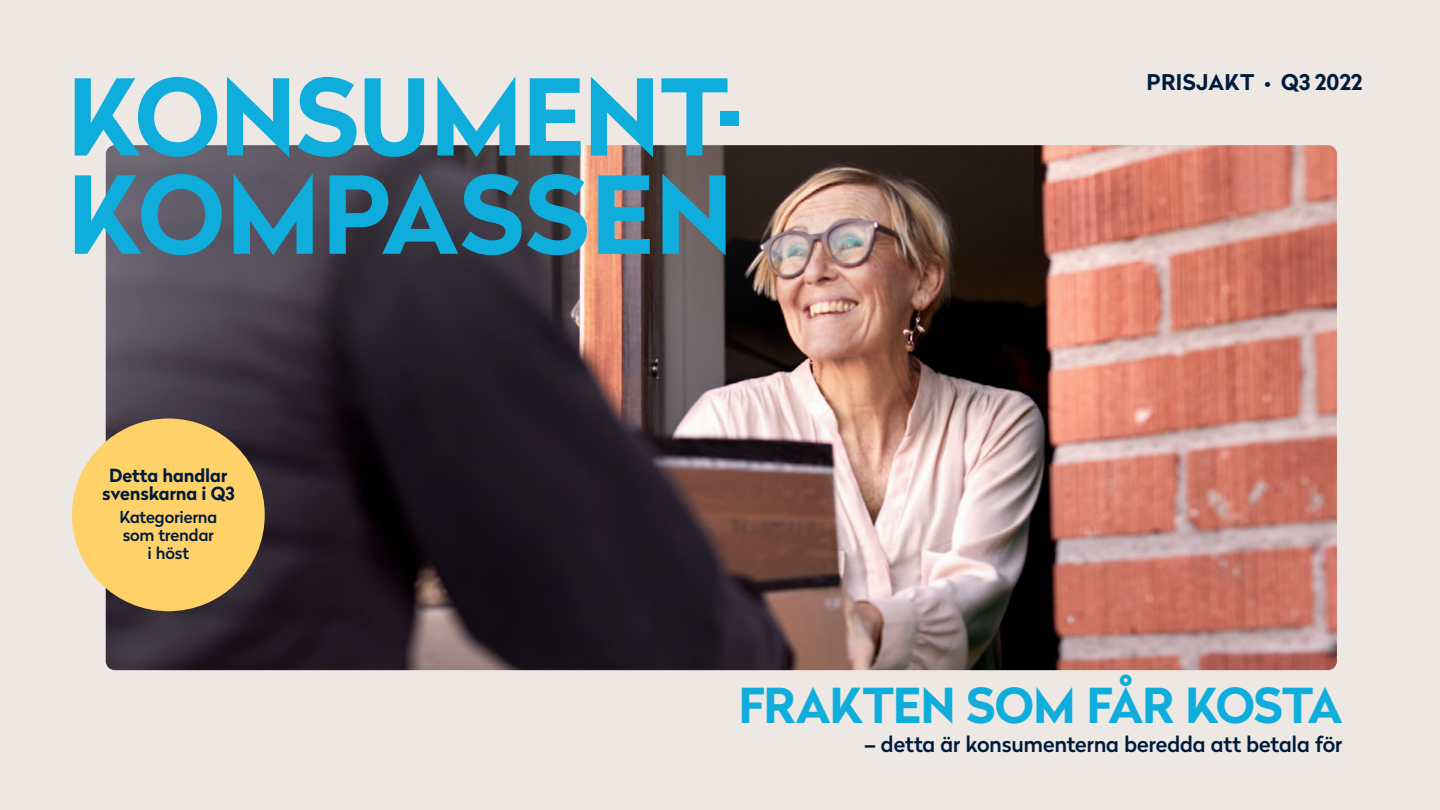
<style>
.page{position:relative;width:1440px;height:810px;background:#ede8e4}
.page>*{position:absolute;margin:0;border:0;box-sizing:border-box;transform-origin:0 0}
.t1{font:700 106.65px "Radikal";letter-spacing:.01em;color:#0eaddb}
.t2{font:700 105.07px "Radikal";letter-spacing:-.01em;color:#0eaddb}
.t3{font:700 48px "Radikal";letter-spacing:-.025em;color:#0eaddb}
.t4{font:700 21.67px "Radikal";letter-spacing:.02em;color:#001a3b}
.t5{font:500 21.6px "Radikal";letter-spacing:-.01em;color:#001a3b}
.Stora_rubriker{font:700 18px/18px "Radikal";letter-spacing:-.01em;color:#001a3b;text-align:center}
.Stora_rubriker-2{font:500 16.5px "Radikal";letter-spacing:-.01em;color:#001a3b}
</style>
<div class="page">
<img style="left:106px;top:145px;width:1231px;height:525px">
<img style="left:105px;top:145px;width:928px;height:284px">
<div style="left:72px;top:418px;width:193px;height:193px;background:#fed169;border-radius:50%"></div>
<p class="t2" style="left:67px;top:40px;width:675px">KONSUMENT-</p>
<p class="t1" style="left:67px;top:137px;width:668px">KOMPASSEN</p>
<p class="Stora_rubriker" style="left:102px;top:466px;width:134px">Detta handlar svenskarna i Q3</p>
<p class="Stora_rubriker-2" style="left:119px;top:505px;width:100px">Kategorierna</p>
<p class="Stora_rubriker-2" style="left:123px;top:523px;width:93px">som trendar</p>
<p class="Stora_rubriker-2" style="left:148px;top:541px;width:43px">i höst</p>
<p class="t4" style="left:1147px;top:66px;width:217px">PRISJAKT • Q3 2022</p>
<p class="t3" style="left:738px;top:670px;width:606px">FRAKTEN SOM FÅR KOSTA</p>
<p class="t5" style="left:864px;top:728px;width:480px">– detta är konsumenterna beredda att betala för</p>
</div>
